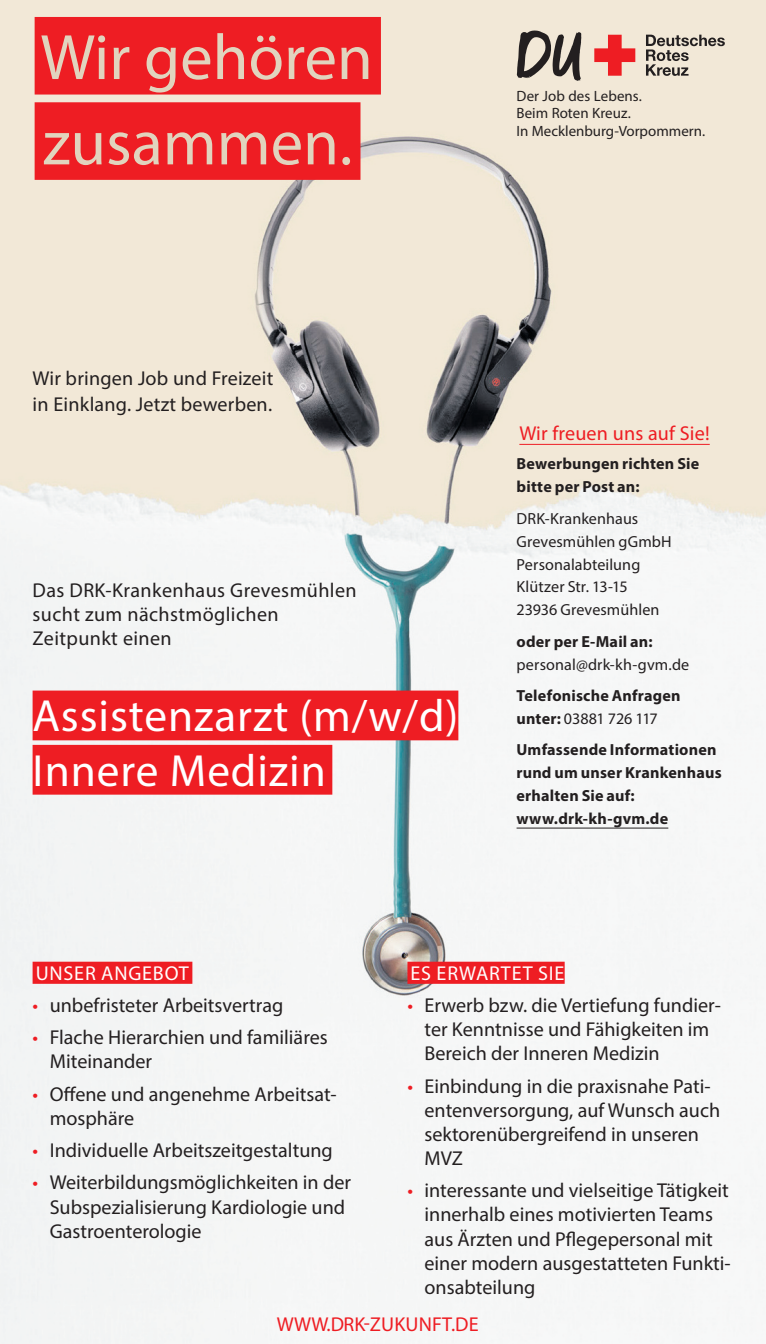
<style>
.page{position:relative;width:766px;height:1344px;background:#fff}
.page>*{position:absolute;margin:0;border:0;box-sizing:border-box;transform-origin:0 0}
.t1{font:64.5px/85.2px "Myriad Pro";color:#e1d4be}
.t2{font:45.3px/54.3px "Myriad Pro";letter-spacing:.02em;color:#fff}
.t3{font:20.1px/24px "Myriad Pro";color:#231f20}
.t4{font:20.1px/24.3px "Myriad Pro";letter-spacing:.02em;color:#231f20}
.t5{font:20.1px "Myriad Pro";letter-spacing:.01em;color:#ee1d23}
.t6{font:20.1px "Myriad Pro";letter-spacing:.04em;color:#fff}
.t7{font:700 16.2px/23.1px "Myriad Pro";letter-spacing:.01em;color:#231f20}
.t8{font:16.2px/23.1px "Myriad Pro";letter-spacing:.005em;color:#231f20}
.t9{font:15px/17.1px "Myriad Pro";color:#231f20}
.s1{font-weight:400}
.s2{color:#ee1d23}
</style>
<div class="page">
<img style="left:0;top:0;width:765px;height:1344px">
<div style="left:33px;top:961px;width:159px;height:23px;background:#ee1d23"></div>
<div style="left:407px;top:961px;width:157px;height:23px;background:#ee1d23"></div>
<hr style="left:516px;top:827px;width:152px;height:1px;background:#231f20">
<hr style="left:519px;top:444px;width:190px;height:1px;background:#ee1d23">
<div style="left:33px;top:690px;width:425px;height:50px;background:#ee1d23"></div>
<div style="left:33px;top:745px;width:299px;height:49px;background:#ee1d23"></div>
<div style="left:35px;top:17px;width:346px;height:78px;background:#ee1d23"></div>
<div style="left:35px;top:102px;width:325px;height:78px;background:#ee1d23"></div>
<svg style="left:594px;top:35px;width:41px;height:41px"></svg>
<svg style="left:645px;top:35px;width:79px;height:41px"></svg>
<svg style="left:516px;top:30px;width:65px;height:51px"></svg>
<h1 class="t1" style="left:40px;top:14px;width:334px">Wir gehören zusammen.</h1>
<p class="t9" style="left:516px;top:87px;width:190px">Der Job des Lebens.<br>Beim Roten Kreuz.<br>In Mecklenburg-Vorpommern.</p>
<p class="t3" style="left:33px;top:365px;width:242px;line-height:25.8px">Wir bringen Job und Freizeit in Einklang. Jetzt bewerben.</p>
<p class="t4" style="left:33px;top:577px;width:325px">Das DRK-Krankenhaus Grevesmühlen sucht zum nächstmöglichen<br>Zeitpunkt einen</p>
<h2 class="t2" style="left:33px;top:688px;width:427px">Assistenzarzt (m/w/d)<br>Innere Medizin</h2>
<p class="t5" style="left:519px;top:421px;width:192px">Wir freuen uns auf Sie!</p>
<p class="t7" style="left:516px;top:452px;width:184px">Bewerbungen richten Sie bitte per Post an:</p>
<p class="t8" style="left:516px;top:506px;width:157px">DRK-Krankenhaus<br>Grevesmühlen gGmbH<br>Personalabteilung<br>Klützer Str. 13-15<br>23936 Grevesmühlen</p>
<p class="t7" style="left:516px;top:629px;width:138px">oder per E-Mail an:</p>
<p class="t8" style="left:516px;top:652px;width:174px">personal@drk-kh-gvm.de</p>
<p class="t7" style="left:516px;top:683px;width:165px">Telefonische Anfragen unter: <span class="s1">03881 726 117</span></p>
<p class="t7" style="left:516px;top:737px;width:207px">Umfassende Informationen rund um unser Krankenhaus erhalten Sie auf: www.drk-kh-gvm.de</p>
<p class="t6" style="left:36px;top:960px;width:155px">UNSER ANGEBOT</p>
<p class="t3" style="left:33px;top:993px;width:252px"><span class="s2">•</span> unbefristeter Arbeitsvertrag</p>
<p class="t3" style="left:50px;top:1025px;width:279px;text-indent:-17px"><span class="s2">•</span> Flache Hierarchien und familiäres<br>Miteinander</p>
<p class="t3" style="left:50px;top:1081px;width:288px;text-indent:-17px"><span class="s2">•</span> Offene und angenehme Arbeitsat&shy;mosphäre</p>
<p class="t3" style="left:33px;top:1138px;width:301px"><span class="s2">•</span> Individuelle Arbeitszeitgestaltung</p>
<p class="t3" style="left:50px;top:1170px;width:303px;text-indent:-17px"><span class="s2">•</span> Weiterbildungsmöglichkeiten in der<br>Subspezialisierung Kardiologie und<br>Gastroenterologie</p>
<p class="t6" style="left:410px;top:960px;width:155px">ES ERWARTET SIE</p>
<p class="t3" style="left:424px;top:993px;width:298px;text-indent:-17px"><span class="s2">•</span> Erwerb bzw. die Vertiefung fundier&shy;ter Kenntnisse und Fähigkeiten im<br>Bereich der Inneren Medizin</p>
<p class="t3" style="left:424px;top:1073px;width:297px;text-indent:-17px"><span class="s2">•</span> Einbindung in die praxisnahe Pati&shy;entenversorgung, auf Wunsch auch sektorenübergreifend in unseren<br>MVZ</p>
<p class="t3" style="left:424px;top:1178px;width:308px;text-indent:-17px"><span class="s2">•</span> interessante und vielseitige Tätigkeit innerhalb eines motivierten Teams aus Ärzten und Pflegepersonal mit einer modern ausgestatteten Funkti&shy;onsabteilung</p>
<p class="t5" style="left:277px;top:1312px;width:203px">WWW.DRK-ZUKUNFT.DE</p>
</div>
